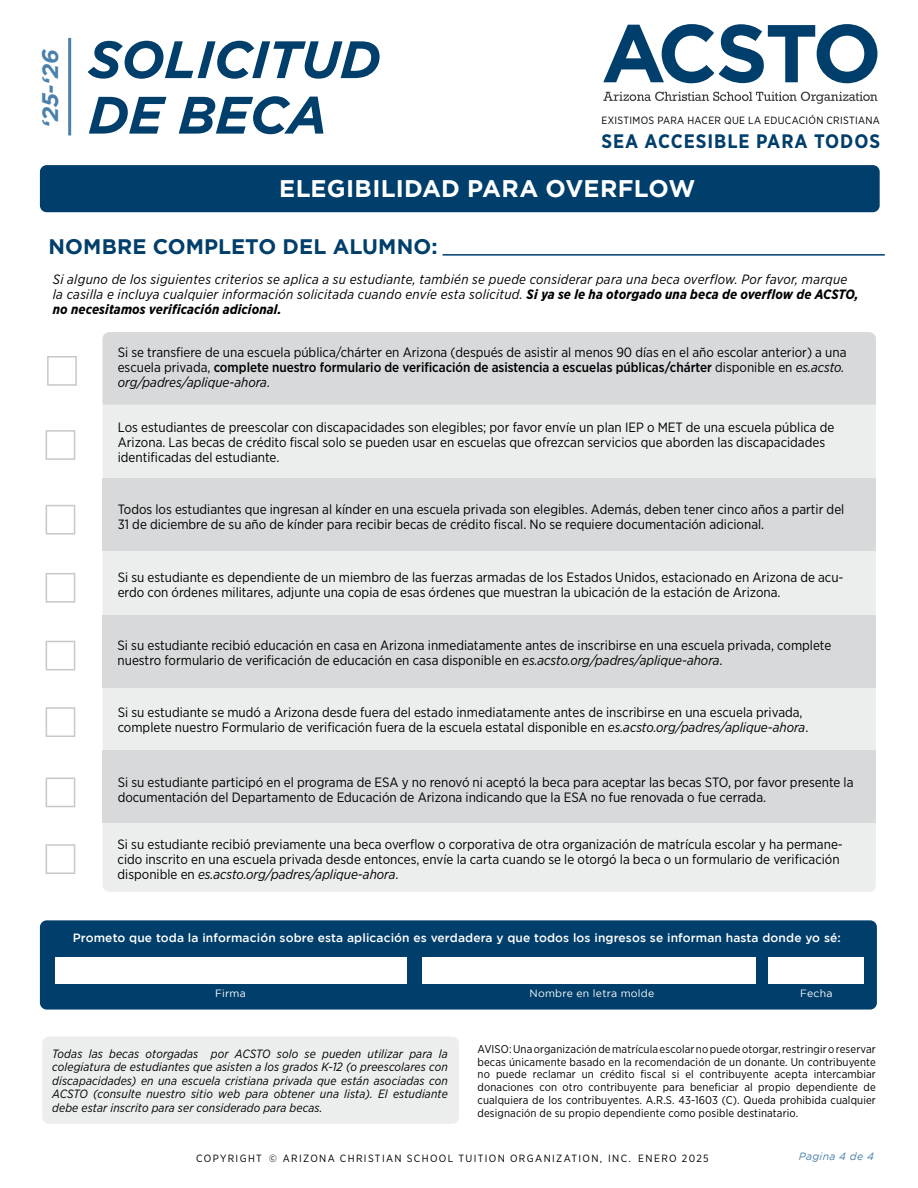
<style>
.page{position:relative;width:918px;height:1188px;background:#fff}
.page>*{position:absolute;margin:0;border:0;box-sizing:border-box;transform-origin:0 0}
.t1{font:italic 700 52.5px "Gotham";letter-spacing:-.01em;color:#003e6b}
.t2{font:700 24px "Gotham";letter-spacing:.01em;color:#fff}
.t3{font:italic 700 22.5px "Gotham";color:#4b80ab}
.t4{font:700 21px "Gotham";letter-spacing:.005em;color:#003e6b}
.t5{font:700 19.5px "Gotham Narrow";letter-spacing:.05em;color:#003e6b}
.t6{font:13.5px/15px "Gotham Narrow";color:#000}
.t7{font:italic 13.5px/15px "Gotham Narrow";letter-spacing:.02em;color:#000}
.t8{font:italic 12px/13.5px "Gotham Narrow";letter-spacing:.01em;color:#000;text-align:justify}
.t9{font:500 12px "Gotham";letter-spacing:.01em;color:#fff}
.t10{font:11.25px/12.8px "Gotham Narrow";letter-spacing:.01em;color:#000;text-align:justify}
.t11{font:10.5px "Gotham Narrow";letter-spacing:.13em;color:#000}
.t12{font:10.5px "Gotham Narrow";letter-spacing:.03em;color:#000}
.t13{font:10.5px "Gotham";letter-spacing:.02em;color:#fff}
.t14{font:italic 10.5px "Gotham";letter-spacing:.03em;color:#4b80ab}
.s1{font-weight:700}
.s2{font-weight:500}
.s3{font-style:italic}
</style>
<div class="page">
<div style="left:103px;top:332px;width:773px;height:560px;background:#eceded;border-radius:7px"></div>
<div style="left:103px;top:615px;width:773px;height:72px;background:#d7d9da"></div>
<div style="left:103px;top:332px;width:773px;height:73px;background:#d7d9da"></div>
<div style="left:47px;top:356px;width:30px;height:30px;border:2px solid #c7c8ca"></div>
<div style="left:103px;top:478px;width:773px;height:72px;background:#d7d9da"></div>
<div style="left:103px;top:750px;width:773px;height:73px;background:#d7d9da"></div>
<div style="left:40px;top:165px;width:840px;height:47px;background:#003e6b;border-radius:7px"></div>
<div style="left:42px;top:1037px;width:417px;height:87px;background:#eceded;border-radius:7px"></div>
<div style="left:40px;top:920px;width:837px;height:90px;background:#003e6b;border-radius:7px"></div>
<div style="left:55px;top:957px;width:352px;height:27px;background:#fff"></div>
<div style="left:422px;top:957px;width:333px;height:27px;background:#fff"></div>
<div style="left:769px;top:957px;width:95px;height:27px;background:#fff"></div>
<div style="left:46px;top:430px;width:29px;height:30px;border:2px solid #c7c8ca"></div>
<div style="left:46px;top:505px;width:29px;height:30px;border:2px solid #c7c8ca"></div>
<div style="left:46px;top:573px;width:29px;height:30px;border:2px solid #c7c8ca"></div>
<div style="left:46px;top:641px;width:29px;height:29px;border:2px solid #c7c8ca"></div>
<div style="left:46px;top:707px;width:29px;height:30px;border:2px solid #c7c8ca"></div>
<div style="left:46px;top:778px;width:29px;height:29px;border:2px solid #c7c8ca"></div>
<div style="left:46px;top:844px;width:29px;height:30px;border:2px solid #c7c8ca"></div>
<svg style="left:603px;top:24px;width:274px;height:59px"></svg>
<svg style="left:603px;top:92px;width:275px;height:12px"></svg>
<hr style="left:68px;top:38px;width:3px;height:97px;background:#4b80ab">
<hr style="left:443px;top:254px;width:442px;height:2px;background:#003e6b">
<h3 class="t3" style="left:37px;top:128px;width:80px;rotate:-90deg">‘25-‘26</h3>
<h1 class="t1" style="left:88px;top:29px;width:294px">SOLICITUD</h1>
<h1 class="t1" style="left:88px;top:85px;width:241px">DE BECA</h1>
<p class="t12" style="left:602px;top:114px;width:280px">EXISTIMOS PARA HACER QUE LA EDUCACIÓN CRISTIANA</p>
<h3 class="t5" style="left:601px;top:129px;width:280px">SEA ACCESIBLE PARA TODOS</h3>
<h2 class="t2" style="left:279px;top:175px;width:418px">ELEGIBILIDAD PARA OVERFLOW</h2>
<h3 class="t4" style="left:49px;top:234px;width:391px">NOMBRE COMPLETO DEL ALUMNO:</h3>
<p class="t7" style="left:53px;top:271px;width:807px">Si alguno de los siguientes criterios se aplica a su estudiante, también se puede considerar para una beca overflow. Por favor, marque la casilla e incluya cualquier información solicitada cuando envíe esta solicitud. <span class="s1">Si ya se le ha otorgado una beca de overflow de ACSTO, no necesitamos verificación adicional.</span></p>
<p class="t6" style="left:118px;top:345px;width:730px">Si se transfiere de una escuela pública/chárter en Arizona (después de asistir al menos 90 días en el año escolar anterior) a una escuela privada, <span class="s2">complete nuestro formulario de verificación de asistencia a escuelas públicas/chárter</span> disponible en <span class="s3">es.acsto. org/padres/aplique-ahora</span>.</p>
<p class="t6" style="left:118px;top:420px;width:718px">Los estudiantes de preescolar con discapacidades son elegibles; por favor envíe un plan IEP o MET de una escuela pública de<br>Arizona. Las becas de crédito fiscal solo se pueden usar en escuelas que ofrezcan servicios que aborden las discapacidades identificadas del estudiante.</p>
<p class="t6" style="left:118px;top:502px;width:728px">Todos los estudiantes que ingresan al kínder en una escuela privada son elegibles. Además, deben tener cinco años a partir del<br>31 de diciembre de su año de kínder para recibir becas de crédito fiscal. No se requiere documentación adicional.</p>
<p class="t6" style="left:118px;top:570px;width:727px">Si su estudiante es dependiente de un miembro de las fuerzas armadas de los Estados Unidos, estacionado en Arizona de acu&shy;erdo con órdenes militares, adjunte una copia de esas órdenes que muestran la ubicación de la estación de Arizona.</p>
<p class="t6" style="left:118px;top:638px;width:715px">Si su estudiante recibió educación en casa en Arizona inmediatamente antes de inscribirse en una escuela privada, complete nuestro formulario de verificación de educación en casa disponible en <span class="s3">es.acsto.org/padres/aplique-ahora</span>.</p>
<p class="t6" style="left:118px;top:704px;width:692px">Si su estudiante se mudó a Arizona desde fuera del estado inmediatamente antes de inscribirse en una escuela privada, complete nuestro Formulario de verificación fuera de la escuela estatal disponible en <span class="s3">es.acsto.org/padres/aplique-ahora</span>.</p>
<p class="t6" style="left:118px;top:775px;width:737px">Si su estudiante participó en el programa de ESA y no renovó ni aceptó la beca para aceptar las becas STO, por favor presente la documentación del Departamento de Educación de Arizona indicando que la ESA no fue renovada o fue cerrada.</p>
<p class="t6" style="left:118px;top:836px;width:727px">Si su estudiante recibió previamente una beca overflow o corporativa de otra organización de matrícula escolar y ha permane&shy;cido inscrito en una escuela privada desde entonces, envíe la carta cuando se le otorgó la beca o un formulario de verificación disponible en <span class="s3">es.acsto.org/padres/aplique-ahora</span>.</p>
<p class="t9" style="left:73px;top:931px;width:770px">Prometo que toda la información sobre esta aplicación es verdadera y que todos los ingresos se informan hasta donde yo sé:</p>
<p class="t13" style="left:215px;top:987px;width:32px">Firma</p>
<p class="t13" style="left:530px;top:987px;width:126px">Nombre en letra molde</p>
<p class="t13" style="left:800px;top:987px;width:34px">Fecha</p>
<p class="t8" style="left:52px;top:1047px;width:397px">Todas las becas otorgadas por ACSTO solo se pueden utilizar para la colegiatura de estudiantes que asisten a los grados K-12 (o preescolares con discapacidades) en una escuela cristiana privada que están asociadas con ACSTO (consulte nuestro sitio web para obtener una lista). El estudiante debe estar inscrito para ser considerado para becas.</p>
<p class="t10" style="left:478px;top:1042px;width:400px">AVISO: Una organización de matrícula escolar no puede otorgar, restringir o reservar becas únicamente basado en la recomendación de un donante. Un contribuyente no puede reclamar un crédito fiscal si el contribuyente acepta intercambiar donaciones con otro contribuyente para beneficiar al propio dependiente de cualquiera de los contribuyentes. A.R.S. 43-1603 (C). Queda prohibida cualquier designación de su propio dependiente como posible destinatario.</p>
<p class="t11" style="left:196px;top:1152px;width:514px">COPYRIGHT © ARIZONA CHRISTIAN SCHOOL TUITION ORGANIZATION, INC. ENERO 2025</p>
<p class="t14" style="left:799px;top:1151px;width:77px">Pagina 4 de 4</p>
</div>
